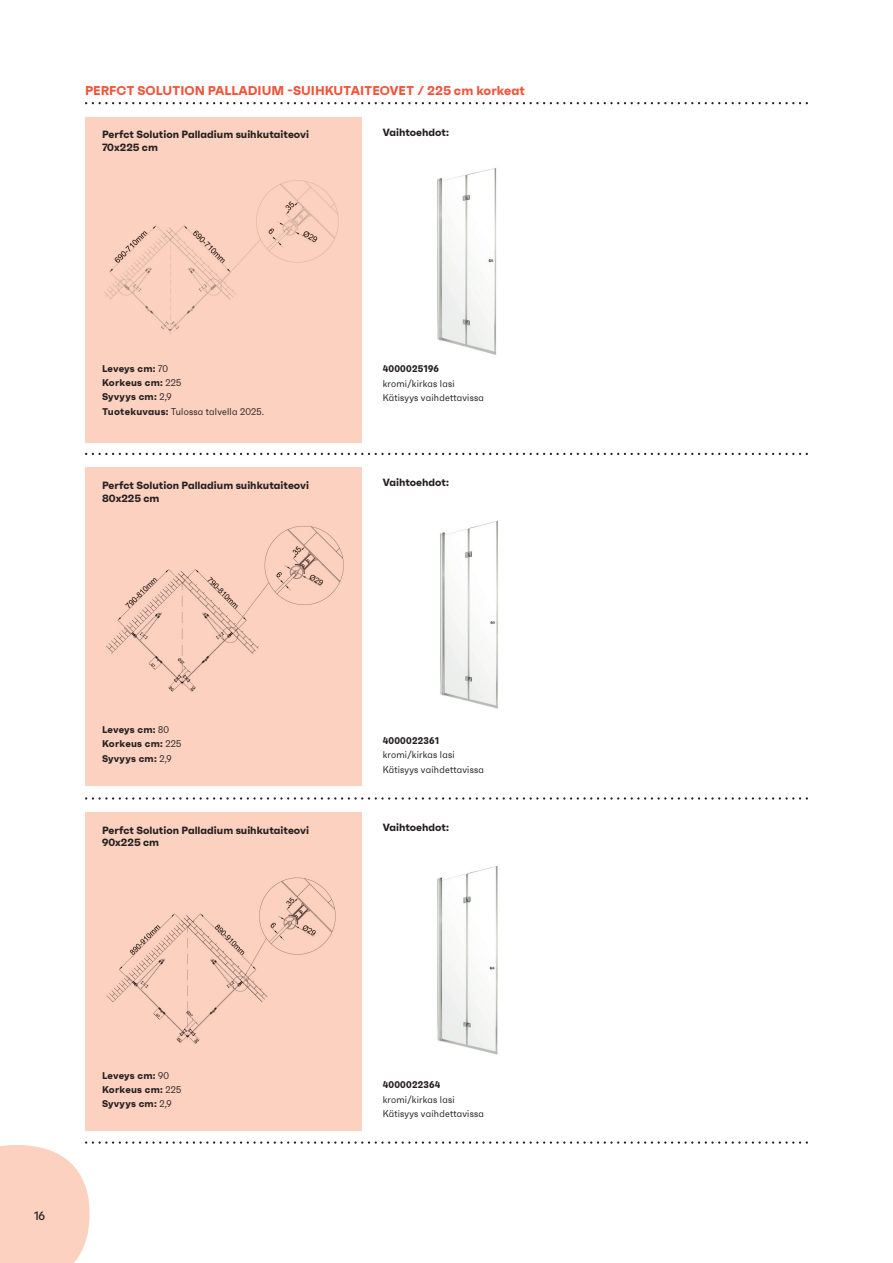
<style>
.page{position:relative;width:893px;height:1263px;background:#fff}
.page>*{position:absolute;margin:0;border:0;box-sizing:border-box;transform-origin:0 0}
.t1{font:700 12.75px "Faktum";color:#f0543a}
.t2{font:500 12px "Faktum Con";color:#231f20}
.t3{font:700 10.5px/12.6px "Faktum";color:#231f20}
.t4{font:9.75px/14.2px "Faktum Con";letter-spacing:.025em;color:#231f20}
.t5{font:700 9.75px/14.2px "Faktum";letter-spacing:.025em;color:#231f20}
.t6{font:700 9.75px "Faktum Con";letter-spacing:.025em;color:#231f20}
.s1{font-family:"Faktum Con";font-weight:400}
.s2{font-family:"Faktum";font-weight:700}
</style>
<div class="page">
<img style="left:437px;top:168px;width:60px;height:187px">
<div style="left:85px;top:117px;width:276px;height:325px;background:#fcd1bf"></div>
<svg style="left:85px;top:453px;width:723px;height:2px"></svg>
<img style="left:440px;top:520px;width:58px;height:189px">
<div style="left:85px;top:468px;width:276px;height:318px;background:#fcd1bf"></div>
<svg style="left:85px;top:797px;width:723px;height:3px"></svg>
<img style="left:437px;top:865px;width:61px;height:190px">
<div style="left:85px;top:812px;width:276px;height:318px;background:#fcd1bf"></div>
<svg style="left:0;top:1141px;width:808px;height:122px"></svg>
<img style="left:106px;top:877px;width:230px;height:167px">
<img style="left:106px;top:526px;width:238px;height:166px">
<img style="left:104px;top:180px;width:235px;height:154px">
<svg style="left:85px;top:102px;width:723px;height:2px"></svg>
<p class="t1" style="left:85px;top:83px;width:441px">PERFCT SOLUTION PALLADIUM -SUIHKUTAITEOVET / 225 cm korkeat</p>
<p class="t3" style="left:102px;top:128px;width:208px">Perfct Solution Palladium suihkutaiteovi<br>70x225 cm</p>
<p class="t3" style="left:383px;top:125px;width:68px">Vaihtoehdot:</p>
<p class="t5" style="left:102px;top:361px;width:81px">Leveys cm: <span class="s1">70<br></span>Korkeus cm: <span class="s1">225<br></span>Syvyys cm: <span class="s1">2,9</span></p>
<p class="t4" style="left:102px;top:404px;width:164px"><span class="s2">Tuotekuvaus:</span> Tulossa talvella 2025.</p>
<p class="t3" style="left:102px;top:479px;width:208px">Perfct Solution Palladium suihkutaiteovi<br>80x225 cm</p>
<p class="t6" style="left:383px;top:363px;width:58px">4000025196</p>
<p class="t4" style="left:383px;top:376px;width:103px">kromi/kirkas lasi<br>Kätisyys vaihdettavissa</p>
<p class="t3" style="left:383px;top:476px;width:68px">Vaihtoehdot:</p>
<p class="t5" style="left:102px;top:722px;width:81px">Leveys cm: <span class="s1">80<br></span>Korkeus cm: <span class="s1">225<br></span>Syvyys cm: <span class="s1">2,9</span></p>
<p class="t3" style="left:102px;top:823px;width:208px">Perfct Solution Palladium suihkutaiteovi<br>90x225 cm</p>
<p class="t6" style="left:383px;top:735px;width:58px">4000022361</p>
<p class="t4" style="left:383px;top:748px;width:103px">kromi/kirkas lasi<br>Kätisyys vaihdettavissa</p>
<p class="t3" style="left:383px;top:821px;width:68px">Vaihtoehdot:</p>
<p class="t2" style="left:34px;top:1208px;width:13px">16</p>
<p class="t5" style="left:102px;top:1068px;width:81px">Leveys cm: <span class="s1">90<br></span>Korkeus cm: <span class="s1">225<br></span>Syvyys cm: <span class="s1">2,9</span></p>
<p class="t6" style="left:383px;top:1079px;width:59px">4000022364</p>
<p class="t4" style="left:383px;top:1092px;width:103px">kromi/kirkas lasi<br>Kätisyys vaihdettavissa</p>
</div>
